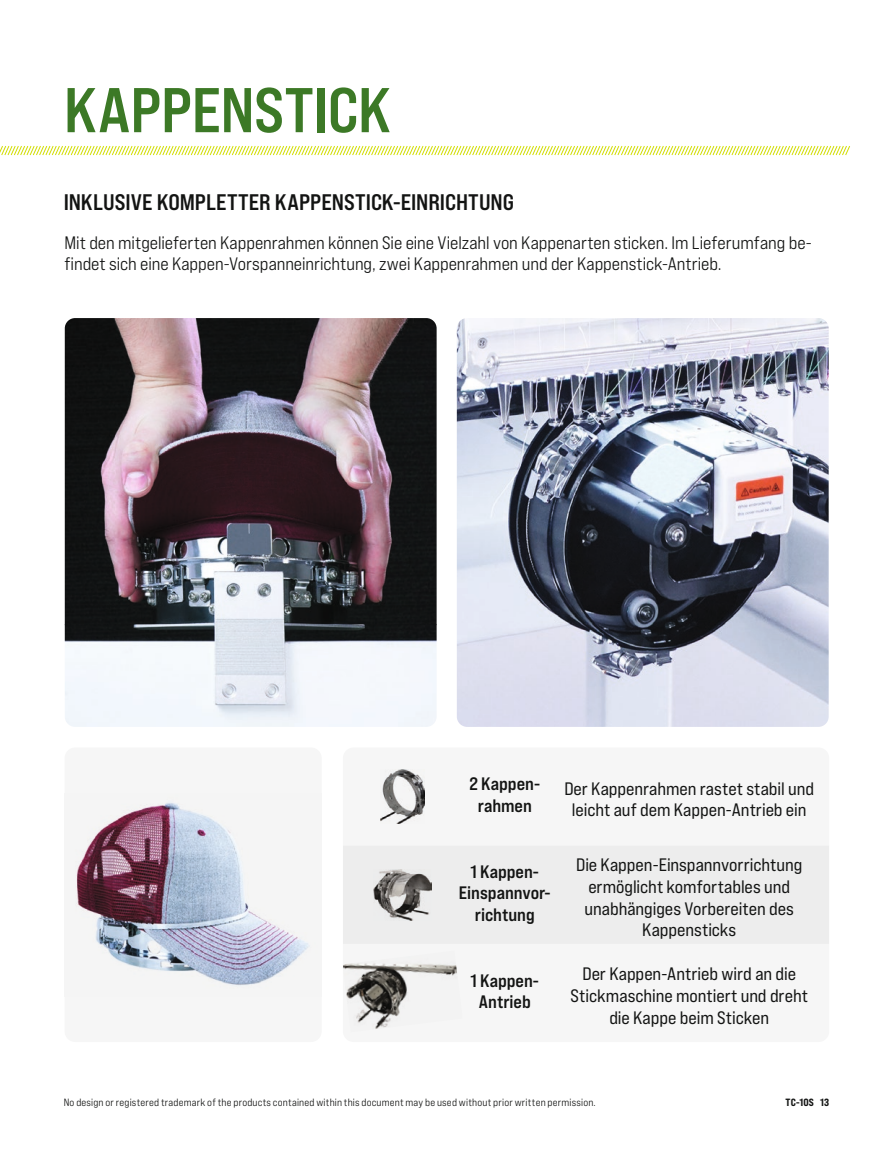
<style>
.page{position:relative;width:893px;height:1149px;background:#fff}
.page>*{position:absolute;margin:0;border:0;box-sizing:border-box;transform-origin:0 0}
.t1{font:63px "Bebas Neue Pro Exp Bd";letter-spacing:-.005em;color:#3c7926}
.t2{font:22.5px "Bebas Neue Pro Exp Bd";color:#131413}
.t3{font:18px/21.6px "Bebas Neue Pro Exp Rg";letter-spacing:-.005em;color:#131413;text-align:center}
.t4{font:18px/21px "Bebas Neue Pro Exp Md";letter-spacing:-.005em;color:#131413}
.t5{font:18px/21.6px "Bebas Neue Pro Exp Bd";letter-spacing:-.005em;color:#131413;text-align:center}
.t6{font:10.5px "Bebas Neue Pro Exp Md";letter-spacing:.02em;color:#131413}
.t7{font:10.5px "Bebas Neue Pro Exp Eb";letter-spacing:.02em;color:#131413}
</style>
<div class="page">
<svg style="left:0;top:146px;width:850px;height:10px"></svg>
<img style="left:65px;top:318px;width:372px;height:408px">
<img style="left:457px;top:318px;width:372px;height:408px">
<div style="left:65px;top:747px;width:257px;height:294px;background:#f6f6f6;border-radius:11px"></div>
<img style="left:76px;top:803px;width:233px;height:183px">
<div style="left:343px;top:747px;width:486px;height:294px;background:#f6f6f6;border-radius:11px"></div>
<img style="left:374px;top:869px;width:57px;height:50px">
<img style="left:380px;top:769px;width:45px;height:54px">
<img style="left:343px;top:963px;width:114px;height:66px">
<h1 class="t1" style="left:64px;top:71px;width:329px">KAPPENSTICK</h1>
<p class="t2" style="left:64px;top:188px;width:452px">INKLUSIVE KOMPLETTER KAPPENSTICK-EINRICHTUNG</p>
<p class="t4" style="left:65px;top:232px;width:749px">Mit den mitgelieferten Kappenrahmen können Sie eine Vielzahl von Kappenarten sticken. Im Lieferumfang be&shy;findet sich eine Kappen-Vorspanneinrichtung, zwei Kappenrahmen und der Kappenstick-Antrieb.</p>
<p class="t5" style="left:469px;top:772px;width:72px">2 Kappen&shy;rahmen</p>
<p class="t3" style="left:564px;top:777px;width:251px">Der Kappenrahmen rastet stabil und leicht auf dem Kappen-Antrieb ein</p>
<p class="t5" style="left:459px;top:860px;width:93px">1 Kappen-<br>Einspannvor&shy;richtung</p>
<p class="t3" style="left:576px;top:853px;width:228px">Die Kappen-Einspannvorrichtung ermöglicht komfortables und unabhängiges Vorbereiten des<br>Kappensticks</p>
<p class="t5" style="left:471px;top:969px;width:70px">1 Kappen-<br>Antrieb</p>
<p class="t3" style="left:570px;top:962px;width:239px">Der Kappen-Antrieb wird an die<br>Stickmaschine montiert und dreht die Kappe beim Sticken</p>
<p class="t6" style="left:64px;top:1095px;width:533px">No design or registered trademark of the products contained within this document may be used without prior written permission.</p>
<p class="t7" style="left:785px;top:1095px;width:45px">TC-10S 13</p>
</div>
